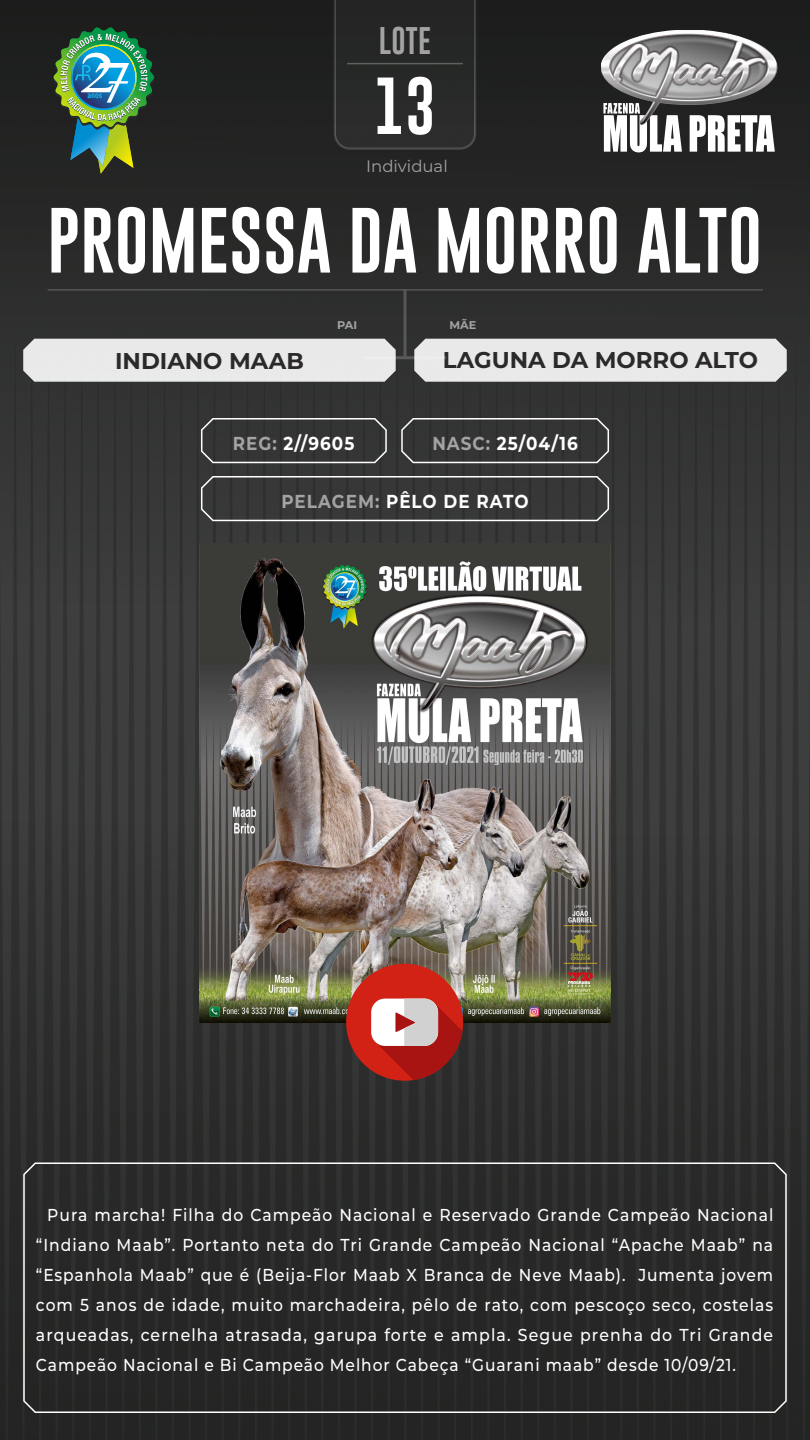
<style>
.page{position:relative;width:810px;height:1440px;background:#fff}
.page>*{position:absolute;margin:0;border:0;box-sizing:border-box;transform-origin:0 0}
.t1{font:67.5px "Gobold";color:#fff}
.t2{font:58.88px "Gobold";color:#fff}
.t3{font:28.12px "Gobold";color:#a3a3a3}
.t4{font:700 22.8px "Montserrat";color:#2b2929}
.t5{font:700 18.75px "Montserrat";letter-spacing:.06em;color:#fff;scale:.9 1}
.t6{font:500 17.25px/30px "Montserrat";letter-spacing:.06em;color:#fff;text-align:justify;scale:.9 1}
.t7{font:16.5px "Montserrat";color:#a3a3a3}
.t8{font:700 11.25px "Montserrat";color:#a3a3a3}
.s1{color:#a3a3a3}
</style>
<div class="page">
<img style="left:0;top:655px;width:810px;height:130px">
<div style="left:0;top:0;width:810px;height:655px;background:linear-gradient(to bottom,#1c1c1c,#3d3e3e)"></div>
<div style="left:0;top:785px;width:810px;height:655px;background:linear-gradient(to bottom,#393a38,#232323)"></div>
<div style="left:334px;top:0;width:142px;height:150px;background:#282828"></div>
<img style="left:199px;top:544px;width:412px;height:478px">
<svg style="left:23px;top:337px;width:373px;height:45px;background:#dddede"></svg>
<svg style="left:414px;top:337px;width:373px;height:45px;background:#ddd"></svg>
<hr style="left:48px;top:289px;width:715px;height:2px;background:#fff">
<hr style="left:404px;top:290px;width:2px;height:66px;background:#fff">
<hr style="left:364px;top:356px;width:82px;height:3px;background:#fff">
<div style="left:346px;top:964px;width:117px;height:117px;background:#d22215;border-radius:50%"></div>
<svg style="left:371px;top:999px;width:91px;height:81px"></svg>
<svg style="left:603px;top:125px;width:172px;height:27px"></svg>
<img style="left:601px;top:30px;width:177px;height:95px">
<img style="left:53px;top:27px;width:101px;height:147px">
<svg style="left:22px;top:1161px;width:765px;height:253px;background:#2a2b2a"></svg>
<svg style="left:200px;top:417px;width:188px;height:47px;background:#414242"></svg>
<svg style="left:401px;top:417px;width:209px;height:47px;background:#414242"></svg>
<svg style="left:200px;top:475px;width:410px;height:47px;background:#434343"></svg>
<hr style="left:347px;top:63px;width:116px;height:1px;background:#a3a3a3">
<h3 class="t3" style="left:379px;top:22px;width:54px">LOTE</h3>
<h2 class="t2" style="left:374px;top:68px;width:63px">13</h2>
<p class="t7" style="left:366px;top:155px;width:83px">Individual</p>
<h1 class="t1" style="left:47px;top:197px;width:716px">PROMESSA DA MORRO ALTO</h1>
<p class="t8" style="left:337px;top:317px;width:22px">PAI</p>
<p class="t8" style="left:449px;top:317px;width:28px">MÃE</p>
<h3 class="t4" style="left:115px;top:344px;width:190px">INDIANO MAAB</h3>
<h3 class="t4" style="left:443px;top:344px;width:317px">LAGUNA DA MORRO ALTO</h3>
<p class="t5" style="left:233px;top:430px;width:137px"><span class="s1">REG:</span> 2//9605</p>
<p class="t5" style="left:432px;top:430px;width:163px"><span class="s1">NASC:</span> 25/04/16</p>
<p class="t5" style="left:281px;top:488px;width:276px"><span class="s1">PELAGEM:</span> PÊLO DE RATO</p>
<p class="t6" style="left:36px;top:1199px;width:821px;text-indent:11px">Pura marcha! Filha do Campeão Nacional e Reservado Grande Campeão Nacional “Indiano Maab”. Portanto neta do Tri Grande Campeão Nacional “Apache Maab” na “Espanhola Maab” que é (Beija-Flor Maab X Branca de Neve Maab). Jumenta jovem com 5 anos de idade, muito marchadeira, pêlo de rato, com pescoço seco, costelas arqueadas, cernelha atrasada, garupa forte e ampla. Segue prenha do Tri Grande Campeão Nacional e Bi Campeão Melhor Cabeça “Guarani maab” desde 10/09/21.</p>
</div>
